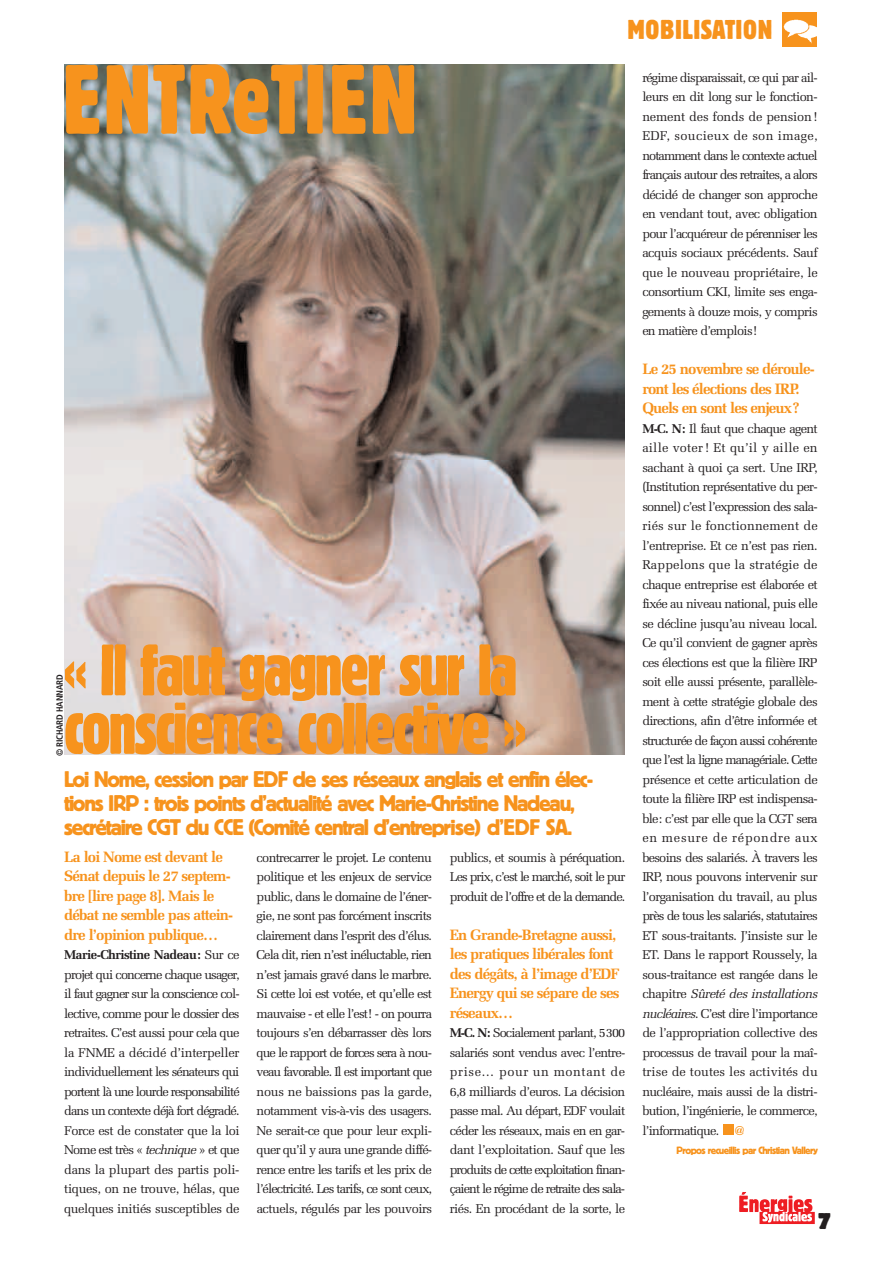
<style>
.page{position:relative;width:893px;height:1263px;background:#fff}
.page>*{position:absolute;margin:0;border:0;box-sizing:border-box;transform-origin:0 0}
.t1{font:97.5px "Block BE Extra Cn";letter-spacing:.02em;color:#f7931d}
.t2{font:72px/58.5px "Block BE Extra Cn";letter-spacing:-.02em;color:#f7931d}
.t3{font:condensed 27px "Block BE";letter-spacing:.025em;color:#f7931d}
.t4{font:22.5px/24px "Block BE";letter-spacing:-.055em;color:#f7931d}
.t5{font:800 22.5px "Block BE";color:#231f20}
.t6{font:700 15px/19.5px "Melior";letter-spacing:-.055em;color:#f7931d}
.t7{font:12.75px/19.5px "Melior";letter-spacing:-.055em;color:#231f20;text-align:justify}
.t8{font:10.5px "Block BE";letter-spacing:-.055em;color:#f7931d}
.t9{font:700 condensed 9px "Frutiger LT Std";letter-spacing:-.025em;color:#231f20}
.s1{font-weight:700}
.s2{font-style:italic}
.s3{font-weight:700;color:#f7931d}
</style>
<div class="page">
<img style="left:64px;top:64px;width:560px;height:690px">
<svg style="left:739px;top:1192px;width:75px;height:32px"></svg>
<img style="left:782px;top:12px;width:34px;height:34px">
<div style="left:723px;top:1124px;width:11px;height:11px;background:#f7931d"></div>
<p class="t3" style="left:627px;top:14px;width:147px">MOBILISATION</p>
<p class="t1" style="left:63px;top:65px;width:355px">ENTReTIEN</p>
<p class="t2" style="left:64px;top:648px;width:463px">« Il faut gagner sur la conscience collective »</p>
<p class="t9" style="left:56px;top:756px;width:83px;rotate:-90deg">© RICHARD HANNARD</p>
<p class="t4" style="left:64px;top:768px;width:530px">Loi Nome, cession par EDF de ses réseaux anglais et enfin élec&shy;tions IRP : trois points d’actualité avec Marie-Christine Nadeau, secrétaire CGT du CCE (Comité central d’entreprise) d’EDF SA.</p>
<p class="t6" style="left:64px;top:847px;width:171px">La loi Nome est devant le<br>Sénat depuis le 27 septem&shy;bre [lire page 8]. Mais le débat ne semble pas attein&shy;dre l’opinion publique…</p>
<p class="t7" style="left:64px;top:945px;width:177px"><span class="s1">Marie-Christine Nadeau:</span> Sur ce projet qui concerne chaque usager, il faut gagner sur la conscience col&shy;lective, comme pour le dossier des retraites. C’est aussi pour cela que la FNME a décidé d’interpeller individuellement les sénateurs qui portent là une lourde responsabilité dans un contexte déjà fort dégradé.<br>Force est de constater que la loi Nome est très « <span class="s2">technique</span> » et que dans la plupart des partis poli&shy;tiques, on ne trouve, hélas, que quelques initiés susceptibles de</p>
<p class="t7" style="left:257px;top:848px;width:177px">contrecarrer le projet. Le contenu politique et les enjeux de service public, dans le domaine de l’éner&shy;gie, ne sont pas forcément inscrits clairement dans l’esprit des d’élus.<br>Cela dit, rien n’est inéluctable, rien n’est jamais gravé dans le marbre.<br>Si cette loi est votée, et qu’elle est mauvaise - et elle l’est! - on pourra toujours s’en débarrasser dès lors que le rapport de forces sera à nou&shy;veau favorable. Il est important que nous ne baissions pas la garde, notamment vis-à-vis des usagers.<br>Ne serait-ce que pour leur expli&shy;quer qu’il y aura une grande diffé&shy;rence entre les tarifs et les prix de l’électricité. Les tarifs, ce sont ceux, actuels, régulés par les pouvoirs</p>
<p class="t7" style="left:450px;top:848px;width:177px">publics, et soumis à péréquation.<br>Les prix, c’est le marché, soit le pur produit de l’offre et de la demande.</p>
<p class="t6" style="left:450px;top:925px;width:171px">En Grande-Bretagne aussi, les pratiques libérales font des dégâts, à l’image d’EDF<br>Energy qui se sépare de ses réseaux…</p>
<p class="t7" style="left:450px;top:1023px;width:177px"><span class="s1">M-C. N:</span> Socialement parlant, 5300 salariés sont vendus avec l’entre&shy;prise… pour un montant de 6,8 milliards d’euros. La décision passe mal. Au départ, EDF voulait céder les réseaux, mais en en gar&shy;dant l’exploitation. Sauf que les produits de cette exploitation finan&shy;çaient le régime de retraite des sala&shy;riés. En procédant de la sorte, le</p>
<p class="t7" style="left:642px;top:68px;width:177px">régime disparaissait, ce qui par ail&shy;leurs en dit long sur le fonction&shy;nement des fonds de pension!<br>EDF, soucieux de son image, notamment dans le contexte actuel français autour des retraites, a alors décidé de changer son approche en vendant tout, avec obligation pour l’acquéreur de pérenniser les acquis sociaux précédents. Sauf que le nouveau propriétaire, le consortium CKI, limite ses enga&shy;gements à douze mois, y compris en matière d’emplois!</p>
<p class="t6" style="left:642px;top:359px;width:174px">Le 25 novembre se déroule&shy;ront les élections des IRP.<br>Quels en sont les enjeux?</p>
<p class="t7" style="left:642px;top:419px;width:177px"><span class="s1">M-C. N:</span> Il faut que chaque agent aille voter ! Et qu’il y aille en sachant à quoi ça sert. Une IRP, (Institution représentative du per&shy;sonnel) c’est l’expression des sala&shy;riés sur le fonctionnement de l’entreprise. Et ce n’est pas rien.<br>Rappelons que la stratégie de chaque entreprise est élaborée et fixée au niveau national, puis elle se décline jusqu’au niveau local.<br>Ce qu’il convient de gagner après ces élections est que la filière IRP soit elle aussi présente, parallèle&shy;ment à cette stratégie globale des directions, afin d’être informée et structurée de façon aussi cohérente que l’est la ligne managériale. Cette présence et cette articulation de toute la filière IRP est indispensa&shy;ble: c’est par elle que la CGT sera en mesure de répondre aux besoins des salariés. À travers les IRP, nous pouvons intervenir sur l’organisation du travail, au plus près de tous les salariés, statutaires ET sous-traitants. J’insiste sur le ET. Dans le rapport Roussely, la sous-traitance est rangée dans le chapitre <span class="s2">Sûreté des installations nucléaires</span>. C’est dire l’importance de l’appropriation collective des processus de travail pour la maî&shy;trise de toutes les activités du nucléaire, mais aussi de la distri&shy;bution, l’ingénierie, le commerce, l’informatique. <span class="s3">@</span></p>
<p class="t8" style="left:676px;top:1147px;width:143px">Propos recueillis par Christian Vallery</p>
<p class="t5" style="left:818px;top:1208px;width:14px">7</p>
</div>
